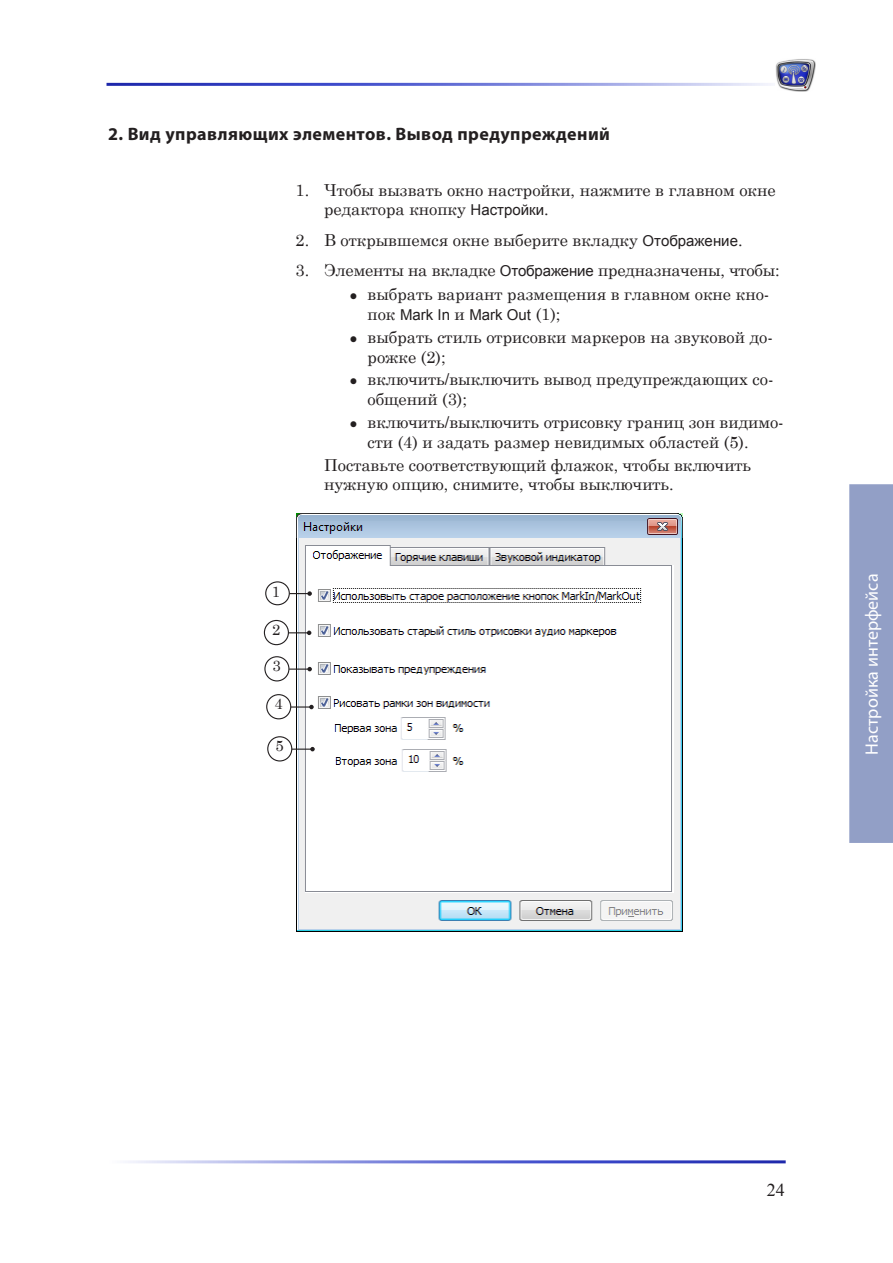
<style>
.page{position:relative;width:893px;height:1263px;background:#fff}
.page>*{position:absolute;margin:0;border:0;box-sizing:border-box;transform-origin:0 0}
.FD_Head_2{font:700 18px "Myriad Pro";letter-spacing:.025em;color:#231f20}
.t1{font:18px "Myriad Pro";color:#fff}
.t2{font:18px "Times New Roman";color:#231f20}
.FD_List_body{font:16.5px/19.8px "Century Schoolbook";color:#231f20}
.FD_List{font:16.5px/19.8px "Century Schoolbook";color:#231f20}
.t3{font:15px "Arial";color:#231f20}
.t4{font:15px "Century Schoolbook";color:#231f20}
.s1{font-family:"Arial";font-size:15px}
.s2{font-size:13.5px}
.s3{font-family:"Century Schoolbook";font-size:16.5px}
</style>
<div class="page">
<img style="left:296px;top:514px;width:386px;height:417px">
<div style="left:265px;top:581px;width:25px;height:24px;border:1px solid #231f20;border-radius:50%"></div>
<svg style="left:289px;top:591px;width:23px;height:5px"></svg>
<div style="left:264px;top:620px;width:25px;height:25px;border:1px solid #231f20;border-radius:50%"></div>
<svg style="left:289px;top:631px;width:22px;height:4px"></svg>
<div style="left:264px;top:656px;width:25px;height:25px;border:1px solid #231f20;border-radius:50%"></div>
<hr style="left:289px;top:668px;width:21px;height:2px;background:#231f20">
<svg style="left:307px;top:667px;width:5px;height:4px"></svg>
<div style="left:266px;top:694px;width:25px;height:25px;border:1px solid #231f20;border-radius:50%"></div>
<hr style="left:291px;top:706px;width:20px;height:2px;background:#231f20">
<svg style="left:309px;top:705px;width:5px;height:4px"></svg>
<div style="left:267px;top:736px;width:25px;height:25px;border:1px solid #231f20;border-radius:50%"></div>
<hr style="left:292px;top:748px;width:20px;height:2px;background:#231f20">
<svg style="left:310px;top:747px;width:5px;height:4px"></svg>
<img style="left:776px;top:59px;width:40px;height:32px">
<div style="left:849px;top:484px;width:44px;height:359px;background:#929fc6"></div>
<p class="FD_Head_2" style="left:108px;top:122px;width:504px">2. Вид управляющих элементов. Вывод предупреждений</p>
<p class="FD_List" style="left:324px;top:178px;width:453px;text-indent:-28px">1. Чтобы вызвать окно настройки, нажмите в главном окне редактора кнопку <span class="s1">Настройки</span>.</p>
<p class="FD_List" style="left:296px;top:228px;width:449px">2. В открывшемся окне выберите вкладку <span class="s1">Отображение</span>.</p>
<p class="FD_List" style="left:296px;top:259px;width:486px">3. Элементы на вкладке <span class="s1">Отображение</span> предназначены, чтобы:</p>
<p class="FD_List_body" style="left:350px;top:283px;width:421px"><span class="s2">●</span> выбрать вариант размещения в главном окне кно-</p>
<p class="t3" style="left:368px;top:305px;width:194px"><span class="s3">пок</span> Mark In <span class="s3">и</span> Mark Out <span class="s3">(1);</span></p>
<p class="FD_List_body" style="left:368px;top:326px;width:407px;text-indent:-18px"><span class="s2">●</span> выбрать стиль отрисовки маркеров на звуковой до&shy;рожке (2);</p>
<p class="FD_List_body" style="left:368px;top:368px;width:407px;text-indent:-18px"><span class="s2">●</span> включить/выключить вывод предупреждающих со&shy;общений (3);</p>
<p class="FD_List_body" style="left:368px;top:411px;width:418px;text-indent:-18px"><span class="s2">●</span> включить/выключить отрисовку границ зон видимо&shy;сти (4) и задать размер невидимых областей (5).</p>
<p class="FD_List_body" style="left:324px;top:453px;width:429px">Поставьте соответствующий флажок, чтобы включить нужную опцию, снимите, чтобы выключить.</p>
<p class="t4" style="left:272px;top:578px;width:10px">1</p>
<p class="t4" style="left:272px;top:617px;width:10px">2</p>
<p class="t4" style="left:273px;top:653px;width:10px">3</p>
<p class="t4" style="left:274px;top:691px;width:10px">4</p>
<p class="t4" style="left:275px;top:733px;width:10px">5</p>
<p class="t1" style="left:861px;top:754px;width:182px;rotate:-90deg">Настройка интерфейса</p>
<p class="t2" style="left:767px;top:1177px;width:20px">24</p>
</div>
